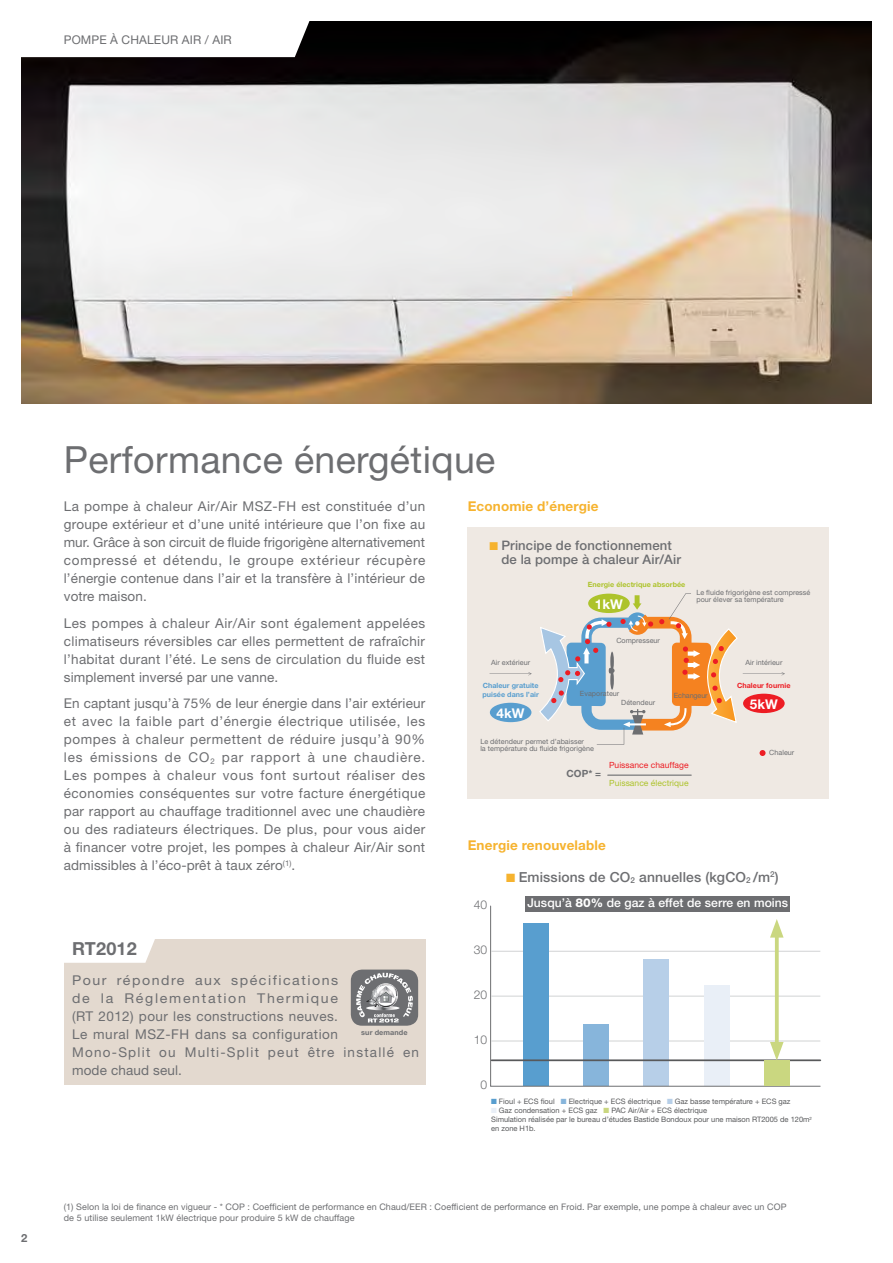
<style>
.page{position:relative;width:893px;height:1263px;background:#fff}
.page>*{position:absolute;margin:0;border:0;box-sizing:border-box;transform-origin:0 0}
.t1{font:37.5px "Helvetica Neue LT Pro";letter-spacing:.01em;color:#6d6e71}
.t2{font:700 18px "Helvetica Neue LT Pro";letter-spacing:.01em;color:#6d6e71}
.t3{font:500 13.95px "Helvetica Neue LT Pro";letter-spacing:.01em;color:#6d6e71}
.t4{font:13.5px/18px "Helvetica Neue LT Pro";letter-spacing:.025em;color:#6d6e71;text-align:justify}
.t5{font:13.5px/18px "Helvetica Neue LT Pro";letter-spacing:.09em;color:#6d6e71;scale:1.05 1}
.t6{font:700 13.5px "Helvetica Neue LT Pro";letter-spacing:.01em;color:#f6b32f}
.t7{font:700 13.5px "Helvetica Neue LT Pro";letter-spacing:.005em;color:#fff}
.t8{font:500 13.05px/14.1px "Helvetica Neue LT Pro";letter-spacing:.01em;color:#6d6e71}
.t9{font:500 12.15px "Helvetica Neue LT Pro";letter-spacing:.005em;color:#fff}
.t10{font:300 12.15px "Helvetica Neue LT Std";color:#6d6e71}
.t11{font:12px "Helvetica Neue LT Std";letter-spacing:.01em;color:#6d6e71}
.t12{font:700 11.25px "Helvetica Neue LT Pro";color:#6d6e71}
.t13{font:700 9.9px "Helvetica Neue LT Pro";color:#6d6e71}
.t14{font:9px/10.8px "Helvetica Neue LT Std";letter-spacing:.01em;color:#6d6e71}
.t15{font:8.55px "Helvetica Neue LT Pro";letter-spacing:.005em;color:#adc32b}
.t16{font:8.55px "Helvetica Neue LT Pro";letter-spacing:.005em;color:#ed1d24}
.t17{font:7.5px/9px "Helvetica Neue LT Pro";color:#58595b}
.t18{font:7.2px/7.2px "Helvetica Neue LT Pro";letter-spacing:.005em;color:#6d6e71}
.t19{font:700 7.2px "Helvetica Neue LT Pro";letter-spacing:.005em;color:#589ecf}
.t20{font:700 7.2px "Helvetica Neue LT Pro";letter-spacing:.005em;color:#adc32b}
.t21{font:700 7.2px "Helvetica Neue LT Pro";letter-spacing:.005em;color:#ed1d24}
.t22{font:700 7.2px "Helvetica Neue LT Pro";letter-spacing:.015em;color:#6d6e71}
.t23{font:7.2px "Helvetica Neue LT Pro";letter-spacing:-.015em;color:#6d6e71}
.s1{color:#f6b32f}
.s2{font-weight:800}
.s3{color:#589ecf}
.s4{color:#87b5db}
.s5{color:#b7cfe8}
.s6{color:#e9eff7}
.s7{color:#cad780}
</style>
<div class="page">
<img style="left:21px;top:21px;width:851px;height:383px">
<svg style="left:21px;top:21px;width:297px;height:36px"></svg>
<div style="left:468px;top:527px;width:361px;height:272px;background:#efe9e3"></div>
<hr style="left:608px;top:774px;width:83px;height:2px;background:#6d6e71">
<svg style="left:489px;top:672px;width:43px;height:3px"></svg>
<div style="left:490px;top:703px;width:41px;height:19px;background:#589ecf;border-radius:50%"></div>
<svg style="left:539px;top:593px;width:246px;height:163px"></svg>
<div style="left:525px;top:896px;width:265px;height:16px;background:#6d6e71"></div>
<svg style="left:490px;top:905px;width:331px;height:182px"></svg>
<hr style="left:492px;top:1059px;width:328px;height:2px;background:#58595b">
<div style="left:764px;top:1060px;width:26px;height:26px;background:#cad780"></div>
<svg style="left:775px;top:937px;width:4px;height:105px"></svg>
<svg style="left:770px;top:919px;width:14px;height:18px"></svg>
<svg style="left:770px;top:1042px;width:14px;height:18px"></svg>
<div style="left:64px;top:939px;width:361px;height:145px;background:#e3d9cf"></div>
<svg style="left:64px;top:939px;width:91px;height:24px;background:#fdfcfc"></svg>
<div style="left:351px;top:969px;width:67px;height:57px;background:#6d6e71;border-radius:11px"></div>
<svg style="left:356px;top:973px;width:57px;height:49px"></svg>
<p class="t11" style="left:64px;top:32px;width:169px">POMPE À CHALEUR AIR / AIR</p>
<p class="t12" style="left:21px;top:1231px;width:8px">2</p>
<h1 class="t1" style="left:64px;top:438px;width:433px">Performance énergétique</h1>
<p class="t4" style="left:64px;top:497px;width:363px">La pompe à chaleur Air/Air MSZ-FH est constituée d’un groupe extérieur et d’une unité intérieure que l’on fixe au mur. Grâce à son circuit de fluide frigorigène alternativement compressé et détendu, le groupe extérieur récupère l’énergie contenue dans l’air et la transfère à l’intérieur de votre maison.</p>
<p class="t4" style="left:64px;top:614px;width:363px">Les pompes à chaleur Air/Air sont également appelées climatiseurs réversibles car elles permettent de rafraîchir l’habitat durant l’été. Le sens de circulation du fluide est simplement inversé par une vanne.</p>
<p class="t4" style="left:64px;top:694px;width:363px">En captant jusqu’à 75% de leur énergie dans l’air extérieur et avec la faible part d’énergie électrique utilisée, les pompes à chaleur permettent de réduire jusqu’à 90% les émissions de CO<sub>2</sub> par rapport à une chaudière.<br>Les pompes à chaleur vous font surtout réaliser des économies conséquentes sur votre facture énergétique par rapport au chauffage traditionnel avec une chaudière ou des radiateurs électriques. De plus, pour vous aider à financer votre projet, les pompes à chaleur Air/Air sont admissibles à l’éco-prêt à taux zéro<sup>(1)</sup>.</p>
<p class="t6" style="left:468px;top:498px;width:132px">Economie d’énergie</p>
<p class="t8" style="left:501px;top:538px;width:181px;text-indent:-12px"><span class="s1">■</span> Principe de fonctionnement de la pompe à chaleur Air/Air</p>
<p class="t20" style="left:588px;top:580px;width:99px">Energie électrique absorbée</p>
<p class="t18" style="left:696px;top:588px;width:115px">Le fluide frigorigène est compressé pour élever sa température</p>
<p class="t7" style="left:595px;top:595px;width:30px">1kW</p>
<p class="t18" style="left:616px;top:636px;width:45px">Compresseur</p>
<p class="t18" style="left:491px;top:659px;width:41px">Air extérieur</p>
<p class="t18" style="left:745px;top:659px;width:39px">Air intérieur</p>
<p class="t7" style="left:750px;top:695px;width:30px">5kW</p>
<p class="t19" style="left:483px;top:681px;width:57px">Chaleur gratuite</p>
<p class="t21" style="left:737px;top:681px;width:55px">Chaleur fournie</p>
<p class="t19" style="left:482px;top:689px;width:58px">puisée dans l’air</p>
<p class="t7" style="left:497px;top:704px;width:30px">4kW</p>
<p class="t18" style="left:580px;top:689px;width:41px">Evaporateur</p>
<p class="t23" style="left:674px;top:691px;width:35px">Echangeur</p>
<p class="t18" style="left:621px;top:699px;width:35px">Détendeur</p>
<p class="t18" style="left:480px;top:738px;width:115px">Le détendeur permet d’abaisser<br>la température du fluide frigorigène</p>
<p class="t18" style="left:769px;top:749px;width:27px">Chaleur</p>
<p class="t16" style="left:609px;top:760px;width:81px">Puissance chauffage</p>
<p class="t15" style="left:609px;top:778px;width:81px">Puissance électrique</p>
<p class="t13" style="left:567px;top:768px;width:36px">COP* =</p>
<p class="t6" style="left:468px;top:836px;width:140px">Energie renouvelable</p>
<p class="t3" style="left:506px;top:868px;width:274px"><span class="s1">■</span> Emissions de CO<sub>2</sub> annuelles (kgCO<sub>2</sub> /m<sup>2</sup>)</p>
<h2 class="t2" style="left:72px;top:937px;width:66px">RT2012</h2>
<p class="t5" style="left:72px;top:971px;width:332px">Pour répondre aux spécifications<br>de la Réglementation Thermique<br>(RT 2012) pour les constructions neuves.<br>Le mural MSZ-FH dans sa configuration Mono-Split ou Multi-Split peut être installé en mode chaud seul.</p>
<p class="t22" style="left:361px;top:1027px;width:48px">sur demande</p>
<p class="t10" style="left:474px;top:897px;width:15px">40</p>
<p class="t9" style="left:527px;top:896px;width:262px">Jusqu’à <span class="s2">80%</span> de gaz à effet de serre en moins</p>
<p class="t10" style="left:474px;top:942px;width:15px">30</p>
<p class="t10" style="left:474px;top:987px;width:15px">20</p>
<p class="t10" style="left:474px;top:1032px;width:15px">10</p>
<p class="t10" style="left:480px;top:1077px;width:8px">0</p>
<p class="t17" style="left:491px;top:1097px;width:301px"><span class="s3">■</span> Fioul + ECS fioul <span class="s4">■</span> Electrique + ECS électrique <span class="s5">■</span> Gaz basse température + ECS gaz</p>
<p class="t17" style="left:491px;top:1106px;width:322px"><span class="s6">■</span> Gaz condensation + ECS gaz <span class="s7">■</span> PAC Air/Air + ECS électrique<br>Simulation réalisée par le bureau d’études Bastide Bondoux pour une maison RT2005 de 120m<sup>2 </sup>en zone H1b.</p>
<p class="t14" style="left:64px;top:1201px;width:724px">(1) Selon la loi de finance en vigueur - * COP : Coefficient de performance en Chaud/EER : Coefficient de performance en Froid. Par exemple, une pompe à chaleur avec un COP de 5 utilise seulement 1kW électrique pour produire 5 kW de chauffage</p>
</div>
